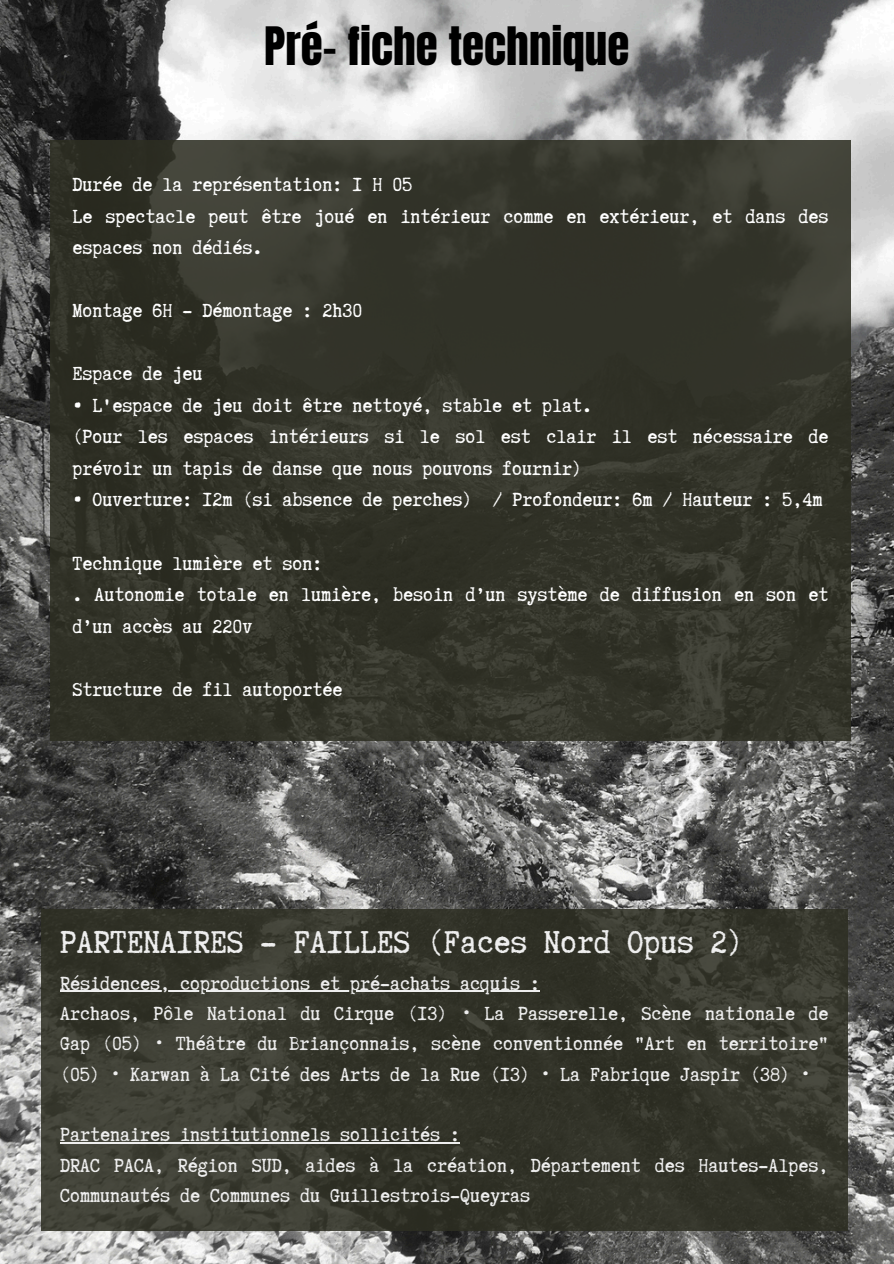
<style>
.page{position:relative;width:894px;height:1264px;background:#fff}
.page>*{position:absolute;margin:0;border:0;box-sizing:border-box;transform-origin:0 0}
.t1{font:45px "Anton";color:#000}
.t2{font:37.5px "Truetypewriter Polygl OTT";color:#eee}
.t3{font:22.5px/31.5px "Truetypewriter Polygl OTT";color:#fff}
.t4{font:22.5px/30.3px "Truetypewriter Polygl OTT";color:#eee;text-align:justify}
</style>
<div class="page">
<img style="left:0;top:0;width:893px;height:1263px">
<div style="left:51px;top:140px;width:798px;height:600px;background:#2d2e22"></div>
<svg style="left:41px;top:908px;width:806px;height:322px;background:#37382d"></svg>
<hr style="left:60px;top:990px;width:480px;height:1px;background:#eee">
<hr style="left:60px;top:1142px;width:400px;height:1px;background:#eee">
<h1 class="t1" style="left:264px;top:14px;width:366px">Pré- fiche technique</h1>
<p class="t3" style="left:72px;top:169px;width:341px">Durée de la représentation: 1 H 05</p>
<p class="t3" style="left:72px;top:200px;width:757px">Le spectacle peut être joué en intérieur comme en extérieur, et dans des espaces non dédiés.</p>
<p class="t3" style="left:72px;top:295px;width:291px">Montage 6H - Démontage : 2h30</p>
<p class="t3" style="left:72px;top:358px;width:131px">Espace de jeu</p>
<p class="t3" style="left:72px;top:389px;width:521px">• L'espace de jeu doit être nettoyé, stable et plat.</p>
<p class="t3" style="left:72px;top:421px;width:757px">(Pour les espaces intérieurs si le sol est clair il est nécessaire de prévoir un tapis de danse que nous pouvons fournir)</p>
<p class="t3" style="left:72px;top:484px;width:751px">• Ouverture: 12m (si absence de perches) / Profondeur: 6m / Hauteur : 5,4m</p>
<p class="t3" style="left:72px;top:547px;width:251px">Technique lumière et son:</p>
<p class="t3" style="left:72px;top:578px;width:757px">. Autonomie totale en lumière, besoin d’un système de diffusion en son et d’un accès au 220v</p>
<p class="t3" style="left:72px;top:673px;width:271px">Structure de fil autoportée</p>
<p class="t2" style="left:60px;top:923px;width:685px">PARTENAIRES - FAILLES (Faces Nord Opus 2)</p>
<p class="t4" style="left:60px;top:967px;width:481px">Résidences, coproductions et pré-achats acquis :</p>
<p class="t4" style="left:60px;top:998px;width:769px">Archaos, Pôle National du Cirque (13) · La Passerelle, Scène nationale de Gap (05) · Théâtre du Briançonnais, scène conventionnée "Art en territoire" (05) · Karwan à La Cité des Arts de la Rue (13) · La Fabrique Jaspir (38) ·</p>
<p class="t4" style="left:60px;top:1119px;width:401px">Partenaires institutionnels sollicités :</p>
<p class="t4" style="left:60px;top:1149px;width:769px">DRAC PACA, Région SUD, aides à la création, Département des Hautes-Alpes,<br>Communautés de Communes du Guillestrois-Queyras</p>
</div>
